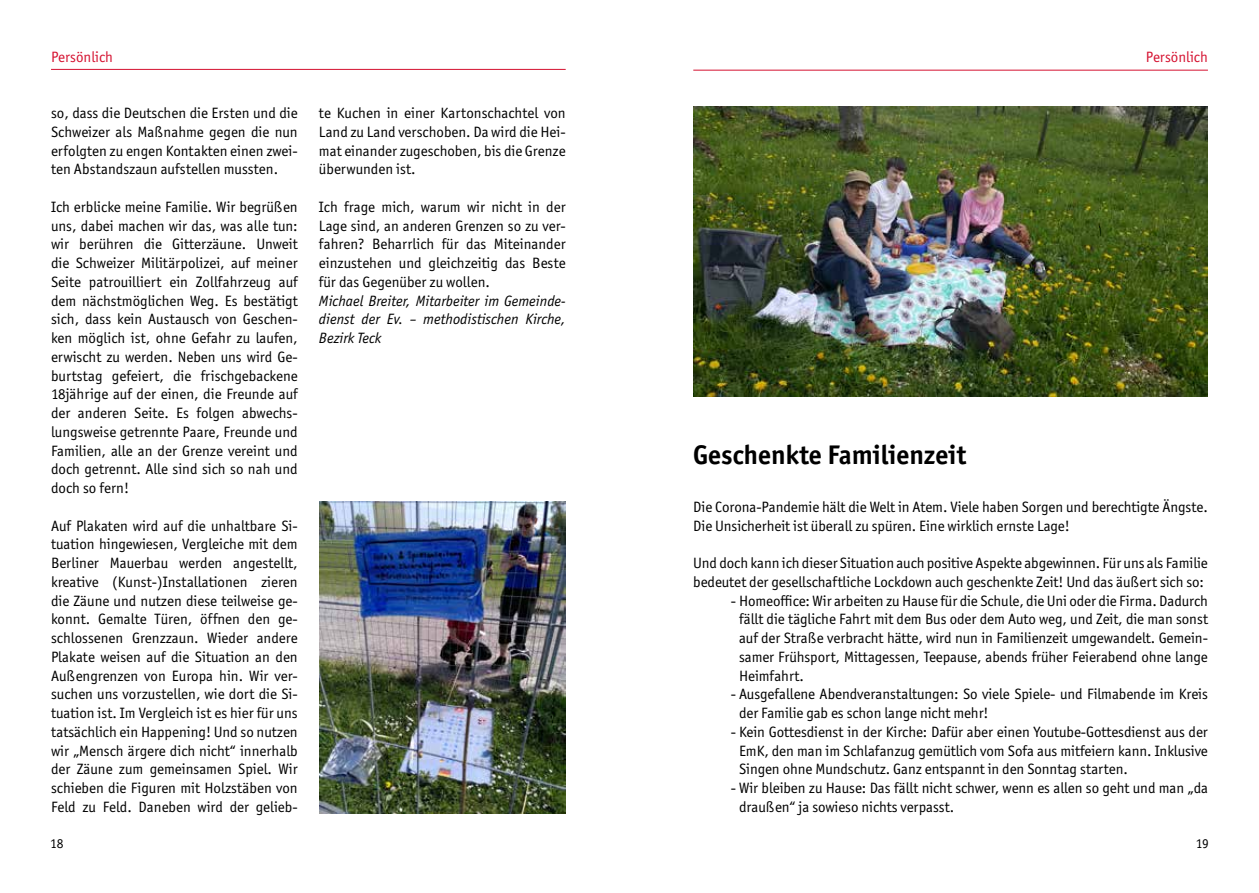
<style>
.page{position:relative;width:1259px;height:893px;background:#fff}
.page>*{position:absolute;margin:0;border:0;box-sizing:border-box;transform-origin:0 0}
.t1{font:700 27px "Officina Sans ITC Std";color:#000}
.t2{font:15px/18.8px "Officina Sans ITC Std";letter-spacing:-.005em;color:#000;text-align:justify}
.t3{font:italic 15px/18.8px "Officina Sans ITC Std";color:#000;text-align:justify}
.t4{font:15px "Officina Sans ITC Std";color:#d51130}
.t5{font:13.5px "Officina Sans ITC Std";color:#000}
</style>
<div class="page">
<hr style="left:51px;top:69px;width:515px;height:1px;background:#d51130">
<hr style="left:693px;top:70px;width:515px;height:1px;background:#d51130">
<img style="left:319px;top:501px;width:247px;height:312px">
<img style="left:693px;top:107px;width:515px;height:289px">
<p class="t4" style="left:51px;top:48px;width:64px">Persönlich</p>
<p class="t4" style="left:1145px;top:48px;width:64px">Persönlich</p>
<p class="t2" style="left:51px;top:104px;width:248px">so, dass die Deutschen die Ersten und die Schweizer als Maßnahme gegen die nun erfolgten zu engen Kontakten einen zwei&shy;ten Abstandszaun aufstellen mussten.</p>
<p class="t2" style="left:51px;top:197px;width:248px">Ich erblicke meine Familie. Wir begrüßen uns, dabei machen wir das, was alle tun: wir berühren die Gitterzäune. Unweit die Schweizer Militärpolizei, auf meiner Seite patrouilliert ein Zollfahrzeug auf dem nächstmöglichen Weg. Es bestätigt sich, dass kein Austausch von Geschen&shy;ken möglich ist, ohne Gefahr zu laufen, erwischt zu werden. Neben uns wird Ge&shy;burtstag gefeiert, die frischgebackene 18jährige auf der einen, die Freunde auf der anderen Seite. Es folgen abwechs&shy;lungsweise getrennte Paare, Freunde und Familien, alle an der Grenze vereint und doch getrennt. Alle sind sich so nah und doch so fern!</p>
<p class="t2" style="left:51px;top:516px;width:248px">Auf Plakaten wird auf die unhaltbare Si&shy;tuation hingewiesen, Vergleiche mit dem Berliner Mauerbau werden angestellt, kreative (Kunst-)Installationen zieren die Zäune und nutzen diese teilweise ge&shy;konnt. Gemalte Türen, öffnen den ge&shy;schlossenen Grenzzaun. Wieder andere Plakate weisen auf die Situation an den Außengrenzen von Europa hin. Wir ver&shy;suchen uns vorzustellen, wie dort die Si&shy;tuation ist. Im Vergleich ist es hier für uns tatsächlich ein Happening! Und so nutzen wir „Mensch ärgere dich nicht“ innerhalb der Zäune zum gemeinsamen Spiel. Wir schieben die Figuren mit Holzstäben von Feld zu Feld. Daneben wird der gelieb-</p>
<p class="t2" style="left:319px;top:104px;width:248px">te Kuchen in einer Kartonschachtel von Land zu Land verschoben. Da wird die Hei&shy;mat einander zugeschoben, bis die Grenze überwunden ist.</p>
<p class="t2" style="left:319px;top:197px;width:248px">Ich frage mich, warum wir nicht in der Lage sind, an anderen Grenzen so zu ver&shy;fahren? Beharrlich für das Miteinander einzustehen und gleichzeitig das Beste für das Gegenüber zu wollen.</p>
<p class="t3" style="left:319px;top:291px;width:248px">Michael Breiter, Mitarbeiter im Gemeinde&shy;dienst der Ev. – methodistischen Kirche, Bezirk Teck</p>
<h1 class="t1" style="left:693px;top:438px;width:274px">Geschenkte Familienzeit</h1>
<p class="t2" style="left:693px;top:497px;width:516px">Die Corona-Pandemie hält die Welt in Atem. Viele haben Sorgen und berechtigte Ängste.<br>Die Unsicherheit ist überall zu spüren. Eine wirklich ernste Lage!</p>
<p class="t2" style="left:693px;top:554px;width:516px">Und doch kann ich dieser Situation auch positive Aspekte abgewinnen. Für uns als Familie bedeutet der gesellschaftliche Lockdown auch geschenkte Zeit! Und das äußert sich so:</p>
<p class="t2" style="left:739px;top:591px;width:470px;text-indent:-8px">- Homeoffice: Wir arbeiten zu Hause für die Schule, die Uni oder die Firma. Dadurch fällt die tägliche Fahrt mit dem Bus oder dem Auto weg, und Zeit, die man sonst auf der Straße verbracht hätte, wird nun in Familienzeit umgewandelt. Gemein&shy;samer Frühsport, Mittagessen, Teepause, abends früher Feierabend ohne lange Heimfahrt.</p>
<p class="t2" style="left:739px;top:685px;width:470px;text-indent:-8px">- Ausgefallene Abendveranstaltungen: So viele Spiele- und Filmabende im Kreis der Familie gab es schon lange nicht mehr!</p>
<p class="t2" style="left:739px;top:722px;width:470px;text-indent:-8px">- Kein Gottesdienst in der Kirche: Dafür aber einen Youtube-Gottesdienst aus der EmK, den man im Schlafanzug gemütlich vom Sofa aus mitfeiern kann. Inklusive Singen ohne Mundschutz. Ganz entspannt in den Sonntag starten.</p>
<p class="t2" style="left:739px;top:779px;width:470px;text-indent:-8px">- Wir bleiben zu Hause: Das fällt nicht schwer, wenn es allen so geht und man „da draußen“ ja sowieso nichts verpasst.</p>
<p class="t5" style="left:50px;top:836px;width:15px">18</p>
<p class="t5" style="left:1195px;top:836px;width:15px">19</p>
</div>
